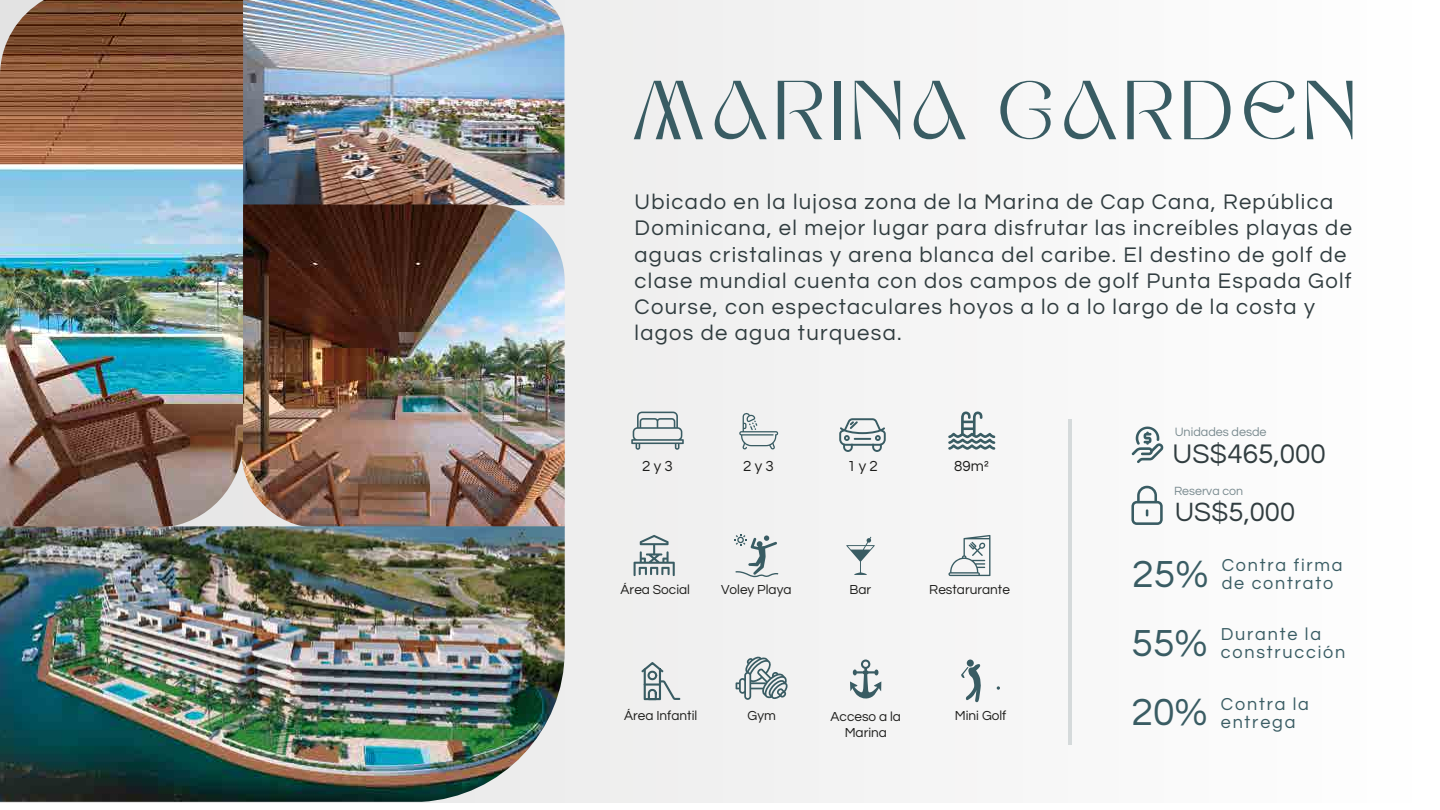
<style>
.page{position:relative;width:1440px;height:810px;background:#fff}
.page>*{position:absolute;margin:0;border:0;box-sizing:border-box;transform-origin:0 0}
.t1{font:78px "KENAO";letter-spacing:.06em;color:#395c63}
.t2{font:28px "Questrial";color:#313d40}
.t3{font:27.5px "Questrial";color:#313d40}
.t4{font:22px/26.2px "Questrial";letter-spacing:.06em;color:#313d40}
.t5{font:18px/18px "Questrial";letter-spacing:.1em;color:#395c63}
.t6{font:15.1px "Questrial";letter-spacing:.215em;color:#1d1d1b}
.t7{font:13.6px/15.7px "Questrial";color:#1d1d1b;text-align:center}
.t8{font:12.6px "Questrial";color:#7a8b90}
.t9{font:12.4px "Questrial";color:#7a8b90}
.s1{font-size:39.2px}
</style>
<div class="page">
<div style="left:0;top:0;width:1440px;height:802px;background:#f6f6f6"></div>
<img style="left:243px;top:0;width:321px;height:204px">
<img style="left:243px;top:204px;width:322px;height:322px">
<img style="left:0;top:0;width:243px;height:526px">
<img style="left:0;top:526px;width:565px;height:276px">
<svg style="left:634px;top:535px;width:41px;height:41px"></svg>
<svg style="left:734px;top:534px;width:44px;height:43px"></svg>
<svg style="left:846px;top:537px;width:29px;height:38px"></svg>
<svg style="left:948px;top:535px;width:42px;height:41px"></svg>
<svg style="left:631px;top:412px;width:53px;height:38px"></svg>
<svg style="left:739px;top:412px;width:39px;height:37px"></svg>
<svg style="left:839px;top:418px;width:47px;height:34px"></svg>
<svg style="left:948px;top:412px;width:47px;height:38px"></svg>
<svg style="left:641px;top:662px;width:39px;height:38px"></svg>
<svg style="left:736px;top:656px;width:52px;height:44px"></svg>
<svg style="left:997px;top:686px;width:3px;height:4px"></svg>
<svg style="left:961px;top:664px;width:20px;height:39px"></svg>
<div style="left:967px;top:660px;width:7px;height:7px;background:#395c63;border-radius:50%"></div>
<hr style="left:1068px;top:420px;width:3px;height:325px;background:#7a8b90">
<svg style="left:1132px;top:427px;width:31px;height:36px"></svg>
<svg style="left:1131px;top:486px;width:32px;height:39px"></svg>
<svg style="left:850px;top:660px;width:31px;height:39px"></svg>
<h1 class="t1" style="left:634px;top:66px;width:729px">MARINA GARDEN</h1>
<p class="t4" style="left:635px;top:189px;width:719px">Ubicado en la lujosa zona de la Marina de Cap Cana, República Dominicana, el mejor lugar para disfrutar las increíbles playas de aguas cristalinas y arena blanca del caribe. El destino de golf de clase mundial cuenta con dos campos de golf Punta Espada Golf Course, con espectaculares hoyos a lo a lo largo de la costa y lagos de agua turquesa.</p>
<p class="t6" style="left:642px;top:458px;width:32px">2y3</p>
<p class="t6" style="left:743px;top:458px;width:32px">2y3</p>
<p class="t6" style="left:847px;top:459px;width:32px">1y2</p>
<p class="t6" style="left:954px;top:458px;width:37px">89m²</p>
<p class="t7" style="left:621px;top:582px;width:71px">Área Social</p>
<p class="t7" style="left:721px;top:582px;width:72px">Voley Playa</p>
<p class="t7" style="left:850px;top:582px;width:23px">Bar</p>
<p class="t7" style="left:929px;top:582px;width:82px">Restarurante</p>
<p class="t7" style="left:624px;top:708px;width:75px">Área Infantil</p>
<p class="t7" style="left:748px;top:708px;width:30px">Gym</p>
<p class="t7" style="left:831px;top:709px;width:72px">Acceso a la<br>Marina</p>
<p class="t7" style="left:955px;top:708px;width:53px">Mini Golf</p>
<p class="t8" style="left:1175px;top:426px;width:93px">Unidades desde</p>
<p class="t2" style="left:1173px;top:440px;width:155px">US$465,000</p>
<p class="t9" style="left:1174px;top:485px;width:71px">Reserva con</p>
<p class="t3" style="left:1175px;top:498px;width:122px">US$5,000</p>
<p class="t5" style="left:1222px;top:556px;width:122px;text-indent:-89px"><span class="s1">25%</span> Contra firma de contrato</p>
<p class="t5" style="left:1221px;top:626px;width:126px;text-indent:-89px"><span class="s1">55%</span> Durante la construcción</p>
<p class="t5" style="left:1221px;top:695px;width:90px;text-indent:-89px"><span class="s1">20%</span> Contra la entrega</p>
</div>
